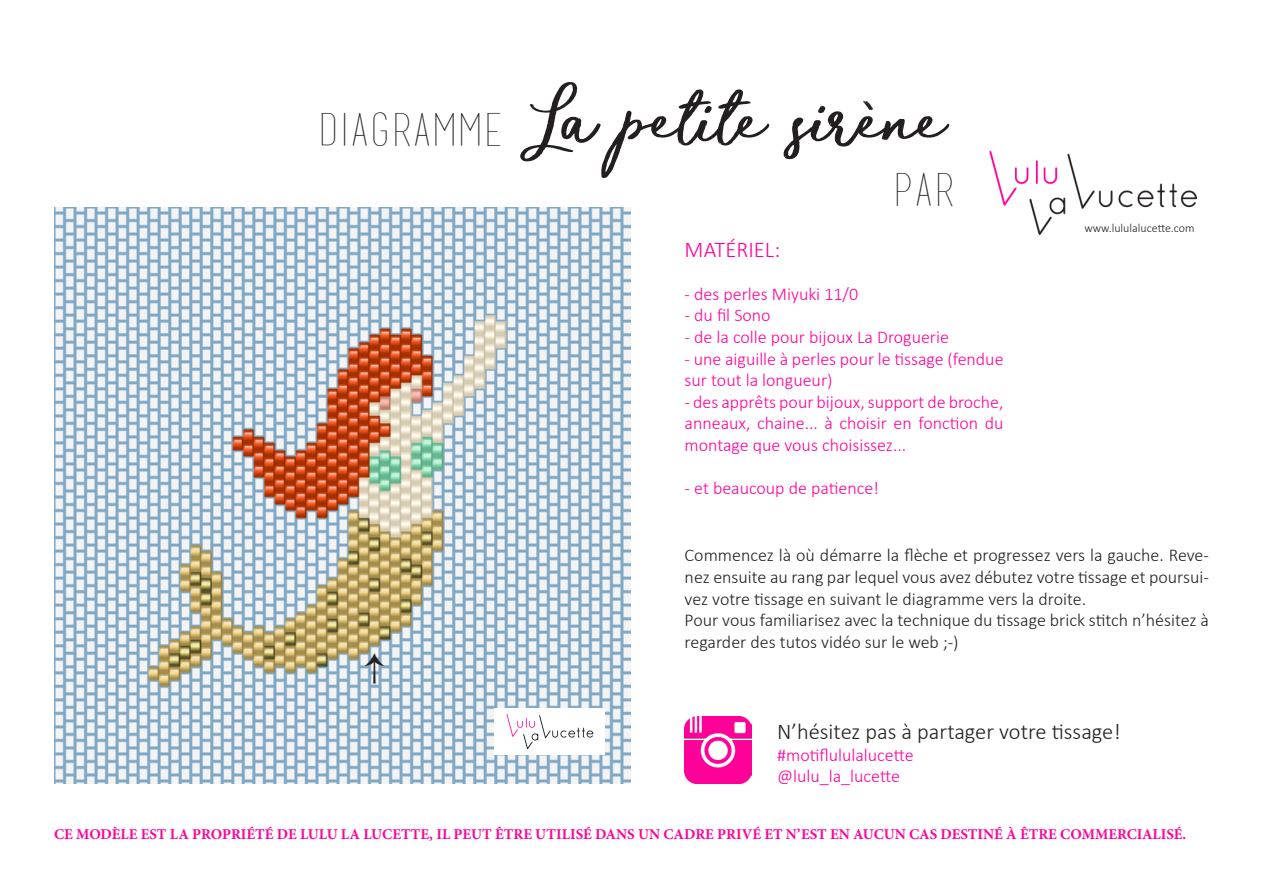
<style>
.page{position:relative;width:1263px;height:893px;background:#fff}
.page>*{position:absolute;margin:0;border:0;box-sizing:border-box;transform-origin:0 0}
.t1{font:90px "trendsetter";color:#231f20}
.t2{font:45px "basictitlefont";color:#231f20}
.t3{font:37.5px "Minion Pro";color:#231f20}
.t4{font:300 22.5px "Calibri";color:#231f20}
.t5{font:300 22.5px "Calibri";color:#f09}
.t6{font:300 18px/21.6px "Calibri";color:#f09}
.t7{font:300 18px/21.6px "Calibri";color:#231f20;text-align:justify}
.t8{font:700 15px "Minion Pro";color:#f09}
.t9{font:300 12px "Calibri";color:#231f20}
.s1{font-family:"basictitlefont";font-size:45px}
</style>
<div class="page">
<img style="left:54px;top:207px;width:576px;height:576px">
<img style="left:989px;top:150px;width:208px;height:86px">
<img style="left:495px;top:709px;width:109px;height:45px">
<img style="left:685px;top:716px;width:66px;height:67px">
<p class="t1" style="left:318px;top:70px;width:629px"><span class="s1">DIAGRAMME</span> «La petite sirène</p>
<p class="t2" style="left:893px;top:165px;width:64px">PAR</p>
<p class="t5" style="left:685px;top:235px;width:97px">MATÉRIEL:</p>
<p class="t6" style="left:685px;top:283px;width:175px">- des perles Miyuki 11/0</p>
<p class="t6" style="left:685px;top:304px;width:87px">- du fil Sono</p>
<p class="t6" style="left:685px;top:326px;width:266px">- de la colle pour bijoux La Droguerie</p>
<p class="t6" style="left:685px;top:348px;width:320px">- une aiguille à perles pour le tissage (fendue sur tout la longueur)</p>
<p class="t6" style="left:685px;top:391px;width:320px;text-align:justify">- des apprêts pour bijoux, support de broche, anneaux, chaine... à choisir en fonction du montage que vous choisissez...</p>
<p class="t6" style="left:685px;top:477px;width:196px">- et beaucoup de patience!</p>
<p class="t9" style="left:1084px;top:221px;width:112px">www.lululalucette.com</p>
<p class="t7" style="left:685px;top:544px;width:526px">Commencez là où démarre la flèche et progressez vers la gauche. Reve&shy;nez ensuite au rang par lequel vous avez débutez votre tissage et poursui&shy;vez votre tissage en suivant le diagramme vers la droite.</p>
<p class="t7" style="left:685px;top:609px;width:526px">Pour vous familiarisez avec la technique du tissage brick stitch n’hésitez à</p>
<p class="t3" style="left:402px;top:652px;width:34px;rotate:90deg">←</p>
<p class="t7" style="left:685px;top:631px;width:276px">regarder des tutos vidéo sur le web ;-)</p>
<p class="t4" style="left:777px;top:718px;width:345px">N’hésitez pas à partager votre tissage!</p>
<p class="t6" style="left:777px;top:744px;width:138px">#motiflululalucette</p>
<p class="t6" style="left:777px;top:765px;width:124px">@lulu_la_lucette</p>
<p class="t8" style="left:54px;top:824px;width:1134px">CE MODÈLE EST LA PROPRIÉTÉ DE LULU LA LUCETTE, IL PEUT ÊTRE UTILISÉ DANS UN CADRE PRIVÉ ET N’EST EN AUCUN CAS DESTINÉ À ÊTRE COMMERCIALISÉ.</p>
</div>
